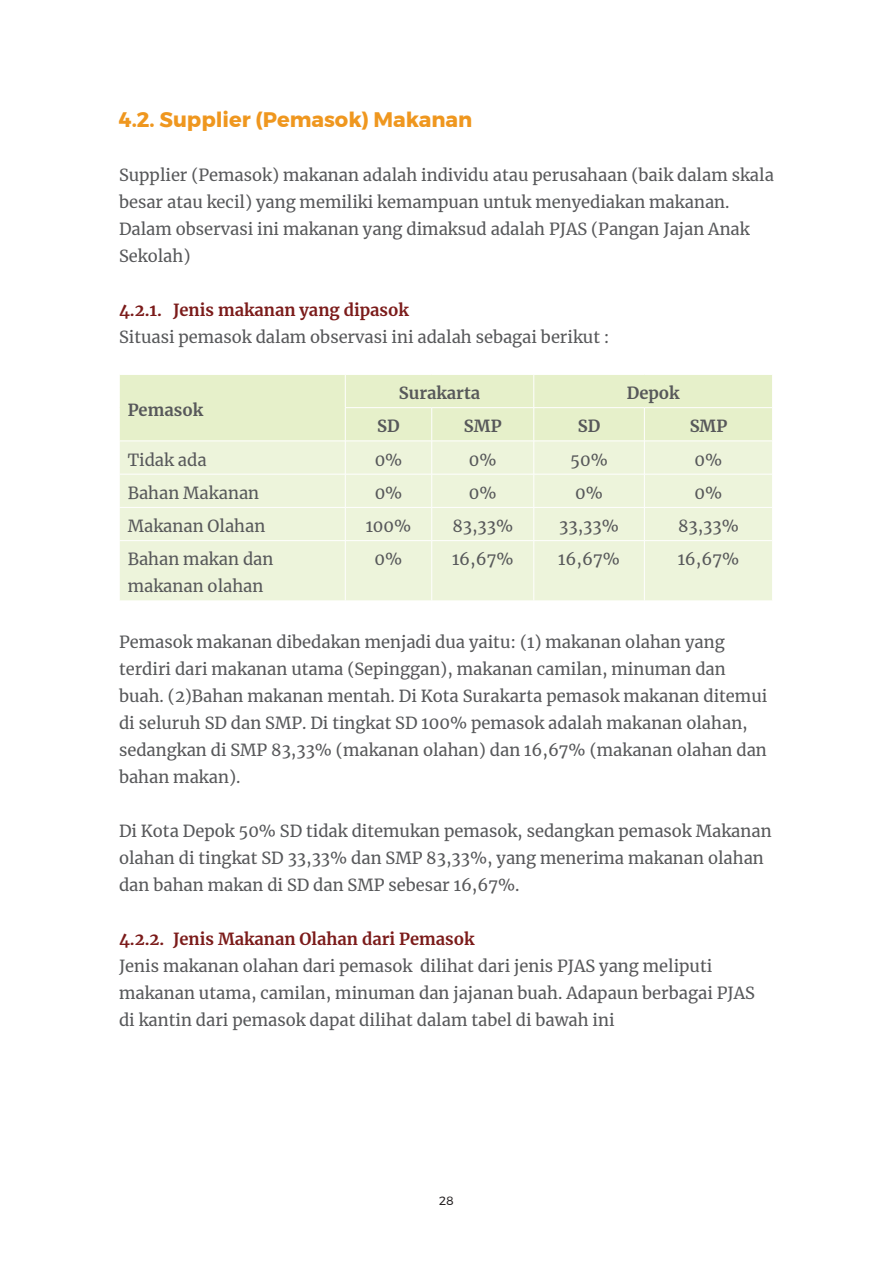
<style>
.page{position:relative;width:893px;height:1263px;background:#fff}
.page>*{position:absolute;margin:0;border:0;box-sizing:border-box;transform-origin:0 0}
.t1{font:700 21px "Montserrat";color:#ef971f}
.t2{font:16.5px/27px "Merriweather";color:#57585a}
.t3{font:700 16.5px "Merriweather";color:#7b1b1a}
.t4{font:700 16.5px "Merriweather";color:#57585a}
.t5{font:12px "Montserrat";color:#231f20}
</style>
<div class="page">
<div style="left:120px;top:375px;width:652px;height:66px;background:#e6f0ca"></div>
<div style="left:120px;top:442px;width:652px;height:159px;background:#edf4db"></div>
<hr style="left:345px;top:375px;width:1px;height:32px;background:#fff">
<hr style="left:534px;top:375px;width:1px;height:32px;background:#fff">
<hr style="left:345px;top:407px;width:87px;height:1px;background:#fff">
<hr style="left:345px;top:408px;width:1px;height:33px;background:#fff">
<hr style="left:432px;top:407px;width:102px;height:1px;background:#fff">
<hr style="left:431px;top:408px;width:1px;height:33px;background:#fff">
<hr style="left:534px;top:407px;width:110px;height:1px;background:#fff">
<hr style="left:534px;top:408px;width:1px;height:33px;background:#fff">
<hr style="left:644px;top:407px;width:129px;height:1px;background:#fff">
<hr style="left:644px;top:408px;width:1px;height:33px;background:#fff">
<hr style="left:345px;top:441px;width:1px;height:33px;background:#fff">
<hr style="left:431px;top:441px;width:1px;height:33px;background:#fff">
<hr style="left:534px;top:441px;width:1px;height:33px;background:#fff">
<hr style="left:644px;top:441px;width:1px;height:33px;background:#fff">
<hr style="left:119px;top:474px;width:226px;height:1px;background:#fff">
<hr style="left:345px;top:474px;width:87px;height:1px;background:#fff">
<hr style="left:345px;top:474px;width:1px;height:33px;background:#fff">
<hr style="left:432px;top:474px;width:102px;height:1px;background:#fff">
<hr style="left:431px;top:474px;width:1px;height:33px;background:#fff">
<hr style="left:534px;top:474px;width:110px;height:1px;background:#fff">
<hr style="left:534px;top:474px;width:1px;height:33px;background:#fff">
<hr style="left:644px;top:474px;width:129px;height:1px;background:#fff">
<hr style="left:644px;top:474px;width:1px;height:33px;background:#fff">
<hr style="left:119px;top:507px;width:226px;height:1px;background:#fff">
<hr style="left:345px;top:507px;width:87px;height:1px;background:#fff">
<hr style="left:345px;top:508px;width:1px;height:32px;background:#fff">
<hr style="left:432px;top:507px;width:102px;height:1px;background:#fff">
<hr style="left:431px;top:508px;width:1px;height:32px;background:#fff">
<hr style="left:534px;top:507px;width:110px;height:1px;background:#fff">
<hr style="left:534px;top:508px;width:1px;height:32px;background:#fff">
<hr style="left:644px;top:507px;width:129px;height:1px;background:#fff">
<hr style="left:644px;top:508px;width:1px;height:32px;background:#fff">
<hr style="left:119px;top:540px;width:226px;height:1px;background:#fff">
<hr style="left:345px;top:540px;width:87px;height:1px;background:#fff">
<hr style="left:345px;top:541px;width:1px;height:60px;background:#fff">
<hr style="left:432px;top:540px;width:102px;height:1px;background:#fff">
<hr style="left:431px;top:541px;width:1px;height:60px;background:#fff">
<hr style="left:534px;top:540px;width:110px;height:1px;background:#fff">
<hr style="left:534px;top:541px;width:1px;height:60px;background:#fff">
<hr style="left:644px;top:540px;width:129px;height:1px;background:#fff">
<hr style="left:644px;top:541px;width:1px;height:60px;background:#fff">
<p class="t1" style="left:119px;top:102px;width:355px">4.2. Supplier (Pemasok) Makanan</p>
<p class="t2" style="left:119px;top:161px;width:656px">Supplier (Pemasok) makanan adalah individu atau perusahaan (baik dalam skala besar atau kecil) yang memiliki kemampuan untuk menyediakan makanan.<br>Dalam observasi ini makanan yang dimaksud adalah PJAS (Pangan Jajan Anak Sekolah)</p>
<p class="t3" style="left:119px;top:298px;width:291px">4.2.1. Jenis makanan yang dipasok</p>
<p class="t2" style="left:119px;top:323px;width:492px">Situasi pemasok dalam observasi ini adalah sebagai berikut :</p>
<p class="t4" style="left:128px;top:398px;width:77px">Pemasok</p>
<p class="t4" style="left:399px;top:382px;width:83px">Surakarta</p>
<p class="t4" style="left:627px;top:382px;width:54px">Depok</p>
<p class="t4" style="left:377px;top:415px;width:24px">SD</p>
<p class="t4" style="left:464px;top:415px;width:39px">SMP</p>
<p class="t4" style="left:578px;top:415px;width:24px">SD</p>
<p class="t4" style="left:690px;top:415px;width:39px">SMP</p>
<p class="t2" style="left:128px;top:446px;width:80px">Tidak ada</p>
<p class="t2" style="left:375px;top:446px;width:29px">0%</p>
<p class="t2" style="left:469px;top:446px;width:29px">0%</p>
<p class="t2" style="left:570px;top:446px;width:39px">50%</p>
<p class="t2" style="left:695px;top:446px;width:29px">0%</p>
<p class="t2" style="left:128px;top:479px;width:133px">Bahan Makanan</p>
<p class="t2" style="left:375px;top:479px;width:29px">0%</p>
<p class="t2" style="left:469px;top:479px;width:29px">0%</p>
<p class="t2" style="left:575px;top:479px;width:29px">0%</p>
<p class="t2" style="left:695px;top:479px;width:29px">0%</p>
<p class="t2" style="left:128px;top:512px;width:139px">Makanan Olahan</p>
<p class="t2" style="left:366px;top:512px;width:47px">100%</p>
<p class="t2" style="left:452px;top:512px;width:62px">83,33%</p>
<p class="t2" style="left:559px;top:512px;width:61px">33,33%</p>
<p class="t2" style="left:678px;top:512px;width:62px">83,33%</p>
<p class="t2" style="left:128px;top:545px;width:147px">Bahan makan dan makanan olahan</p>
<p class="t2" style="left:375px;top:545px;width:29px">0%</p>
<p class="t2" style="left:452px;top:545px;width:63px">16,67%</p>
<p class="t2" style="left:558px;top:545px;width:63px">16,67%</p>
<p class="t2" style="left:678px;top:545px;width:63px">16,67%</p>
<p class="t2" style="left:119px;top:628px;width:650px">Pemasok makanan dibedakan menjadi dua yaitu: (1) makanan olahan yang terdiri dari makanan utama (Sepinggan), makanan camilan, minuman dan buah. (2)Bahan makanan mentah. Di Kota Surakarta pemasok makanan ditemui di seluruh SD dan SMP. Di tingkat SD 100% pemasok adalah makanan olahan, sedangkan di SMP 83,33% (makanan olahan) dan 16,67% (makanan olahan dan bahan makan).</p>
<p class="t2" style="left:119px;top:817px;width:654px">Di Kota Depok 50% SD tidak ditemukan pemasok, sedangkan pemasok Makanan olahan di tingkat SD 33,33% dan SMP 83,33%, yang menerima makanan olahan dan bahan makan di SD dan SMP sebesar 16,67%.</p>
<p class="t3" style="left:119px;top:927px;width:357px">4.2.2. Jenis Makanan Olahan dari Pemasok</p>
<p class="t2" style="left:119px;top:952px;width:637px">Jenis makanan olahan dari pemasok dilihat dari jenis PJAS yang meliputi makanan utama, camilan, minuman dan jajanan buah. Adapaun berbagai PJAS di kantin dari pemasok dapat dilihat dalam tabel di bawah ini</p>
<p class="t5" style="left:439px;top:1191px;width:16px">28</p>
</div>
